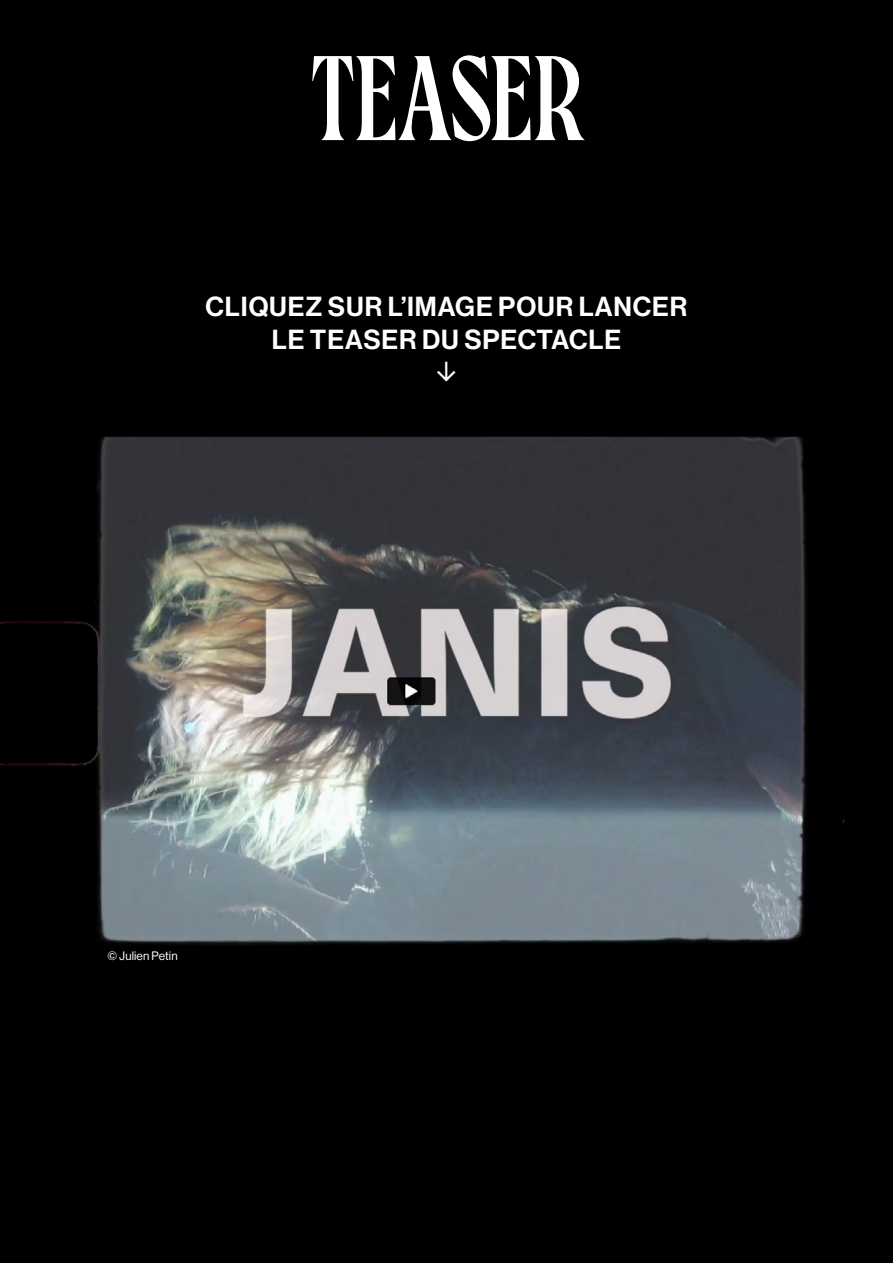
<style>
.page{position:relative;width:893px;height:1263px;background:#fff}
.page>*{position:absolute;margin:0;border:0;box-sizing:border-box;transform-origin:0 0}
.t1{font:600 120px "Magalie";letter-spacing:-.015em;color:#fff}
.t2{font:27px "Neue Haas Display Mediu";letter-spacing:.03em;color:#fff}
.t3{font:27px "TWK Lausanne 300";color:#fff}
.t4{font:12px "Neue Haas Display";letter-spacing:.01em;color:#fff}
</style>
<div class="page">
<div style="left:0;top:1px;width:893px;height:1262px;background:#000"></div>
<img style="left:0;top:439px;width:845px;height:506px">
<svg style="left:102px;top:436px;width:701px;height:499px;background:#63686c"></svg>
<p class="t1" style="left:310px;top:33px;width:275px">TEASER</p>
<p class="t2" style="left:206px;top:291px;width:483px">CLIQUEZ SUR L’IMAGE POUR LANCER</p>
<p class="t2" style="left:272px;top:323px;width:351px">LE TEASER DU SPECTACLE</p>
<p class="t3" style="left:436px;top:352px;width:23px">↓</p>
<p class="t4" style="left:107px;top:949px;width:72px">© Julien Petin</p>
</div>
